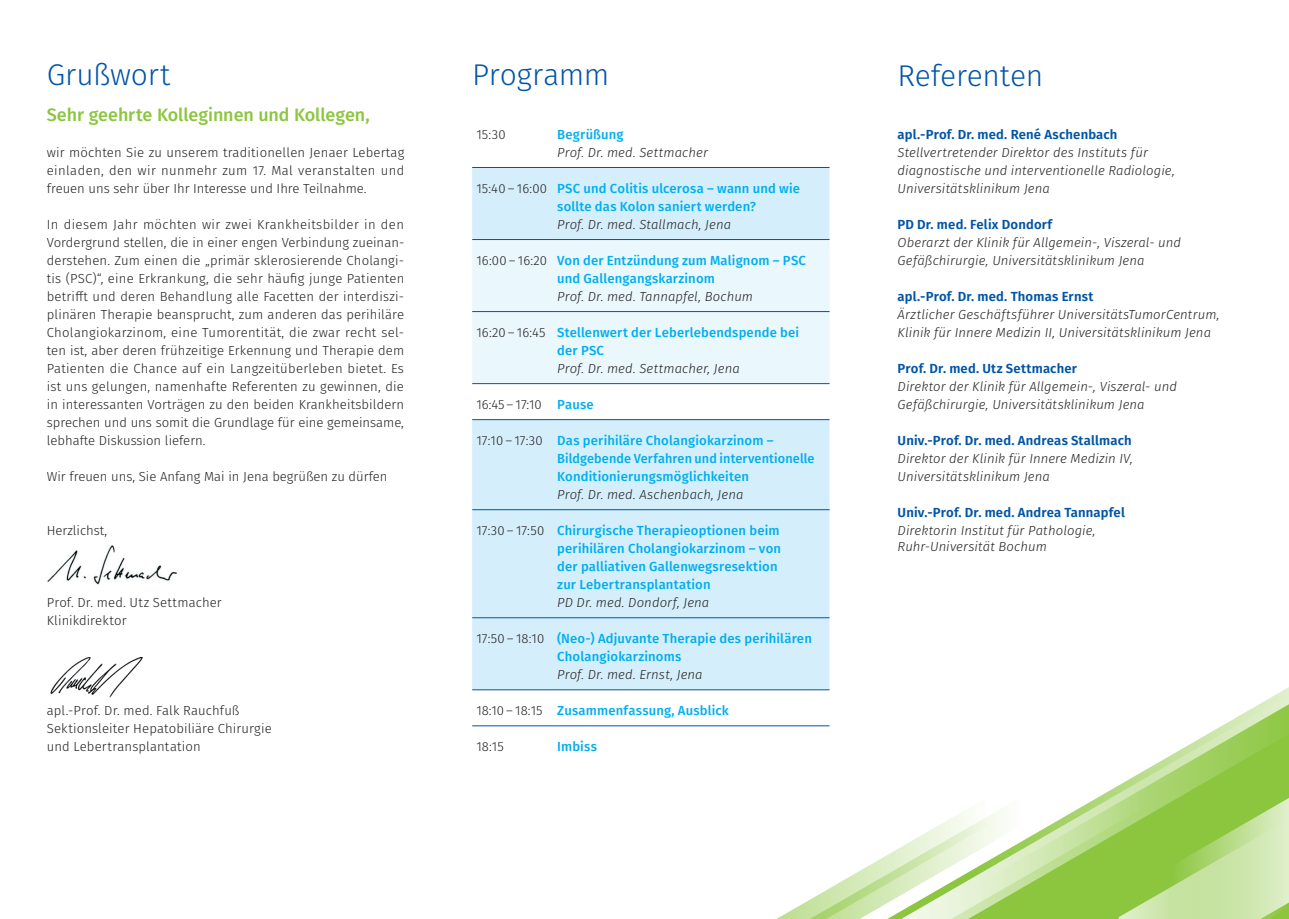
<style>
.page{position:relative;width:1289px;height:919px;background:#fff}
.page>*{position:absolute;margin:0;border:0;box-sizing:border-box;transform-origin:0 0}
.t1{font:300 30px "Fira Sans";letter-spacing:-.01em;color:#0154a6}
.t2{font:500 18px "Fira Sans";letter-spacing:-.005em;color:#8bc63e}
.t3{font:300 13.2px/18px "Fira Sans";color:#231f20;text-align:justify}
.t4{font:italic 300 13.2px/18px "Fira Sans";letter-spacing:.01em;color:#231f20}
.t5{font:500 13.2px/18px "Fira Sans";letter-spacing:.01em;color:#00aeef}
.t6{font:600 13.2px "Fira Sans";letter-spacing:.015em;color:#0154a6}
.s1{font-weight:300;color:#231f20}
.s2{font-weight:500;color:#00aeef}
</style>
<div class="page">
<svg style="left:472px;top:168px;width:357px;height:521px;background:#d7f0fb"></svg>
<div style="left:472px;top:240px;width:357px;height:143px;background:#eaf7fd"></div>
<hr style="left:472px;top:167px;width:81px;height:1px;background:#0154a6">
<hr style="left:553px;top:167px;width:276px;height:1px;background:#0154a6">
<hr style="left:472px;top:239px;width:81px;height:1px;background:#0154a6">
<hr style="left:553px;top:239px;width:276px;height:1px;background:#0154a6">
<hr style="left:472px;top:311px;width:81px;height:1px;background:#0154a6">
<hr style="left:553px;top:311px;width:276px;height:1px;background:#0154a6">
<hr style="left:472px;top:383px;width:81px;height:1px;background:#0154a6">
<hr style="left:553px;top:383px;width:276px;height:1px;background:#0154a6">
<hr style="left:472px;top:419px;width:81px;height:1px;background:#0154a6">
<hr style="left:553px;top:419px;width:276px;height:1px;background:#0154a6">
<hr style="left:472px;top:509px;width:81px;height:1px;background:#0154a6">
<hr style="left:553px;top:509px;width:276px;height:1px;background:#0154a6">
<hr style="left:472px;top:617px;width:81px;height:1px;background:#0154a6">
<hr style="left:553px;top:617px;width:276px;height:1px;background:#0154a6">
<hr style="left:472px;top:689px;width:81px;height:1px;background:#0154a6">
<hr style="left:553px;top:689px;width:276px;height:1px;background:#0154a6">
<hr style="left:472px;top:725px;width:81px;height:1px;background:#0154a6">
<hr style="left:553px;top:725px;width:276px;height:1px;background:#0154a6">
<svg style="left:1135px;top:688px;width:153px;height:88px"></svg>
<svg style="left:778px;top:776px;width:510px;height:142px"></svg>
<img style="left:47px;top:545px;width:130px;height:40px">
<img style="left:50px;top:657px;width:93px;height:41px">
<h1 class="t1" style="left:47px;top:53px;width:125px">Grußwort</h1>
<h2 class="t2" style="left:47px;top:100px;width:324px">Sehr geehrte Kolleginnen und Kollegen,</h2>
<p class="t3" style="left:47px;top:143px;width:359px">wir möchten Sie zu unserem traditionellen Jenaer Lebertag einladen, den wir nunmehr zum 17. Mal veranstalten und freuen uns sehr über Ihr Interesse und Ihre Teilnahme.</p>
<p class="t3" style="left:47px;top:215px;width:359px">In diesem Jahr möchten wir zwei Krankheitsbilder in den Vordergrund stellen, die in einer engen Verbindung zueinan&shy;derstehen. Zum einen die „primär sklerosierende Cholangi&shy;tis (PSC)“, eine Erkrankung, die sehr häufig junge Patienten betrifft und deren Behandlung alle Facetten der interdiszi&shy;plinären Therapie beansprucht, zum anderen das perihiläre Cholangiokarzinom, eine Tumorentität, die zwar recht sel&shy;ten ist, aber deren frühzeitige Erkennung und Therapie dem Patienten die Chance auf ein Langzeitüberleben bietet. Es ist uns gelungen, namenhafte Referenten zu gewinnen, die in interessanten Vorträgen zu den beiden Krankheitsbildern sprechen und uns somit die Grundlage für eine gemeinsame, lebhafte Diskussion liefern.</p>
<p class="t3" style="left:47px;top:467px;width:342px">Wir freuen uns, Sie Anfang Mai in Jena begrüßen zu dürfen</p>
<p class="t3" style="left:47px;top:521px;width:62px">Herzlichst,</p>
<p class="t3" style="left:47px;top:593px;width:176px">Prof. Dr. med. Utz Settmacher<br>Klinikdirektor</p>
<p class="t3" style="left:47px;top:701px;width:226px;text-align:left">apl.-Prof. Dr. med. Falk Rauchfuß<br>Sektionsleiter Hepatobiliäre Chirurgie und Lebertransplantation</p>
<h1 class="t1" style="left:472px;top:53px;width:138px">Programm</h1>
<p class="t3" style="left:476px;top:125px;width:31px">15:30</p>
<p class="t5" style="left:557px;top:125px;width:68px">Begrüßung</p>
<p class="t4" style="left:557px;top:143px;width:152px">Prof. Dr. med. Settmacher</p>
<p class="t5" style="left:557px;top:178px;width:244px;text-indent:-81px"><span class="s1">15:40 – 16:00</span> PSC und Colitis ulcerosa – wann und wie sollte das Kolon saniert werden?</p>
<p class="t4" style="left:557px;top:215px;width:175px">Prof. Dr. med. Stallmach, Jena</p>
<p class="t5" style="left:557px;top:250px;width:250px;text-indent:-81px"><span class="s1">16:00 – 16:20</span> Von der Entzündung zum Malignom – PSC und Gallengangskarzinom</p>
<p class="t4" style="left:557px;top:287px;width:197px">Prof. Dr. med. Tannapfel, Bochum</p>
<p class="t5" style="left:557px;top:322px;width:243px;text-indent:-81px"><span class="s1">16:20 – 16:45</span> Stellenwert der Leberlebendspende bei der PSC</p>
<p class="t4" style="left:557px;top:359px;width:184px">Prof. Dr. med. Settmacher, Jena</p>
<p class="t3" style="left:476px;top:395px;width:119px">16:45 – 17:10 <span class="s2">Pause</span></p>
<p class="t5" style="left:557px;top:430px;width:259px;text-indent:-81px"><span class="s1">17:10 – 17:30</span> Das perihiläre Cholangiokarzinom –<br>Bildgebende Verfahren und interventionelle<br>Konditionierungsmöglichkeiten</p>
<p class="t4" style="left:557px;top:485px;width:188px">Prof. Dr. med. Aschenbach, Jena</p>
<p class="t5" style="left:557px;top:520px;width:225px;text-indent:-81px"><span class="s1">17:30 – 17:50</span> Chirurgische Therapieoptionen beim perihilären Cholangiokarzinom – von der palliativen Gallenwegsresektion zur Lebertransplantation</p>
<p class="t4" style="left:557px;top:593px;width:153px">PD Dr. med. Dondorf, Jena</p>
<p class="t5" style="left:557px;top:628px;width:256px;text-indent:-81px"><span class="s1">17:50 – 18:10</span> (Neo-) Adjuvante Therapie des perihilären<br>Cholangiokarzinoms</p>
<p class="t4" style="left:557px;top:665px;width:147px">Prof. Dr. med. Ernst, Jena</p>
<p class="t5" style="left:476px;top:700px;width:254px"><span class="s1">18:10 – 18:15</span> Zusammenfassung, Ausblick</p>
<p class="t3" style="left:476px;top:737px;width:29px">18:15</p>
<p class="t5" style="left:557px;top:736px;width:41px">Imbiss</p>
<h1 class="t1" style="left:897px;top:54px;width:147px">Referenten</h1>
<p class="t6" style="left:897px;top:123px;width:221px">apl.-Prof. Dr. med. René Aschenbach</p>
<p class="t4" style="left:897px;top:143px;width:278px">Stellvertretender Direktor des Instituts für diagnostische und interventionelle Radiologie,<br>Universitätsklinikum Jena</p>
<p class="t6" style="left:897px;top:213px;width:156px">PD Dr. med. Felix Dondorf</p>
<p class="t4" style="left:897px;top:233px;width:285px">Oberarzt der Klinik für Allgemein-, Viszeral- und<br>Gefäßchirurgie, Universitätsklinikum Jena</p>
<p class="t6" style="left:897px;top:285px;width:197px">apl.-Prof. Dr. med. Thomas Ernst</p>
<p class="t4" style="left:897px;top:305px;width:323px">Ärztlicher Geschäftsführer UniversitätsTumorCentrum,<br>Klinik für Innere Medizin II, Universitätsklinikum Jena</p>
<p class="t6" style="left:897px;top:357px;width:181px">Prof. Dr. med. Utz Settmacher</p>
<p class="t4" style="left:897px;top:377px;width:281px">Direktor der Klinik für Allgemein-, Viszeral- und<br>Gefäßchirurgie, Universitätsklinikum Jena</p>
<p class="t6" style="left:897px;top:429px;width:235px">Univ.-Prof. Dr. med. Andreas Stallmach</p>
<p class="t4" style="left:897px;top:449px;width:237px">Direktor der Klinik für Innere Medizin IV,<br>Universitätsklinikum Jena</p>
<p class="t6" style="left:897px;top:501px;width:229px">Univ.-Prof. Dr. med. Andrea Tannapfel</p>
<p class="t4" style="left:897px;top:522px;width:199px;line-height:15.8px">Direktorin Institut für Pathologie,<br>Ruhr-Universität Bochum</p>
</div>
